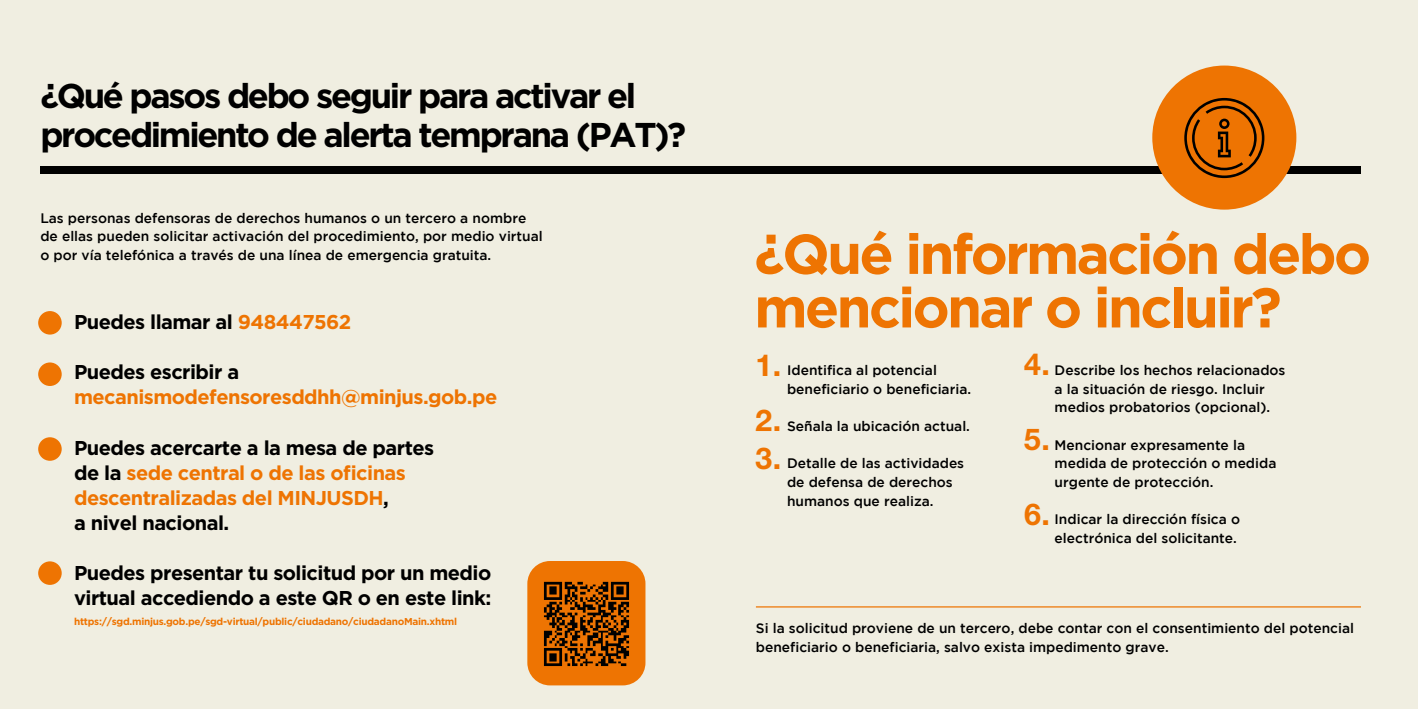
<style>
.page{position:relative;width:1418px;height:709px;background:#fff}
.page>*{position:absolute;margin:0;border:0;box-sizing:border-box;transform-origin:0 0}
.t1{font:700 56px/53.5px "Gotham";letter-spacing:-.045em;color:#ee7402}
.t2{font:700 34.38px/38.8px "Gotham";letter-spacing:-.065em;color:#000}
.t3{font:700 30.38px/55px "Helvetica Neue";color:#ee7402}
.t4{font:700 20px/25px "Gotham";letter-spacing:-.025em;color:#ee7402}
.t5{font:700 20px/25px "Gotham";letter-spacing:-.025em;color:#000}
.t6{font:500 13.75px/18.6px "Gotham";color:#000}
.t7{font:700 10px "Gotham";letter-spacing:-.025em;color:#ee7402}
.s1{color:#ee7402}
.s2{color:#000}
</style>
<div class="page">
<div style="left:0;top:0;width:1417px;height:709px;background:#f0eee1"></div>
<div style="left:40px;top:166px;width:1320px;height:8px;background:#000"></div>
<div style="left:38px;top:311px;width:24px;height:23px;background:#ee7402;border-radius:50%"></div>
<div style="left:38px;top:437px;width:24px;height:24px;background:#ee7402;border-radius:50%"></div>
<div style="left:38px;top:362px;width:24px;height:24px;background:#ee7402;border-radius:50%"></div>
<div style="left:38px;top:561px;width:24px;height:24px;background:#ee7402;border-radius:50%"></div>
<hr style="left:756px;top:606px;width:604px;height:1px;background:#ee7402">
<div style="left:1152px;top:66px;width:144px;height:144px;background:#ee7402;border-radius:50%"></div>
<svg style="left:1184px;top:98px;width:80px;height:80px"></svg>
<div style="left:527px;top:561px;width:118px;height:124px;background:#ee7402;border-radius:23px"></div>
<img style="left:543px;top:581px;width:87px;height:86px">
<h2 class="t2" style="left:40px;top:76px;width:647px">¿Qué pasos debo seguir para activar el procedimiento de alerta temprana (PAT)?</h2>
<p class="t6" style="left:40px;top:208px;width:504px">Las personas defensoras de derechos humanos o un tercero a nombre de ellas pueden solicitar activación del procedimiento, por medio virtual o por vía telefónica a través de una línea de emergencia gratuita.</p>
<h3 class="t5" style="left:74px;top:309px;width:279px">Puedes llamar al <span class="s1">948447562</span></h3>
<h3 class="t5" style="left:74px;top:359px;width:167px">Puedes escribir a</h3>
<h3 class="t4" style="left:74px;top:384px;width:425px">mecanismodefensoresddhh@minjus.gob.pe</h3>
<h3 class="t4" style="left:74px;top:435px;width:361px"><span class="s2">Puedes acercarte a la mesa de partes de la</span> sede central o de las oficinas descentralizadas del MINJUSDH<span class="s2">,<br>a nivel nacional.</span></h3>
<h3 class="t5" style="left:74px;top:560px;width:419px">Puedes presentar tu solicitud por un medio virtual accediendo a este QR o en este link:</h3>
<p class="t7" style="left:74px;top:615px;width:384px">https://sgd.minjus.gob.pe/sgd-virtual/public/ciudadano/ciudadanoMain.xhtml</p>
<h1 class="t1" style="left:754px;top:227px;width:618px">¿Qué información debo mencionar o incluir?</h1>
<h3 class="t3" style="left:755px;top:338px;width:27px">1.<br>2.</h3>
<h3 class="t3" style="left:755px;top:431px;width:27px">3.</h3>
<h3 class="t3" style="left:1024px;top:337px;width:27px">4.</h3>
<p class="t6" style="left:787px;top:361px;width:185px">Identifica al potencial beneficiario o beneficiaria.</p>
<p class="t6" style="left:787px;top:416px;width:184px">Señala la ubicación actual.</p>
<p class="t6" style="left:787px;top:454px;width:178px">Detalle de las actividades de defensa de derechos humanos que realiza.</p>
<p class="t6" style="left:1054px;top:361px;width:232px">Describe los hechos relacionados a la situación de riesgo. Incluir medios probatorios (opcional).</p>
<p class="t6" style="left:1054px;top:435px;width:223px">Mencionar expresamente la medida de protección o medida urgente de protección.</p>
<p class="t6" style="left:1054px;top:510px;width:187px">Indicar la dirección física o electrónica del solicitante.</p>
<h3 class="t3" style="left:1024px;top:412px;width:27px">5.</h3>
<h3 class="t3" style="left:1024px;top:487px;width:27px">6.</h3>
<p class="t6" style="left:756px;top:618px;width:599px">Si la solicitud proviene de un tercero, debe contar con el consentimiento del potencial beneficiario o beneficiaria, salvo exista impedimento grave.</p>
</div>
